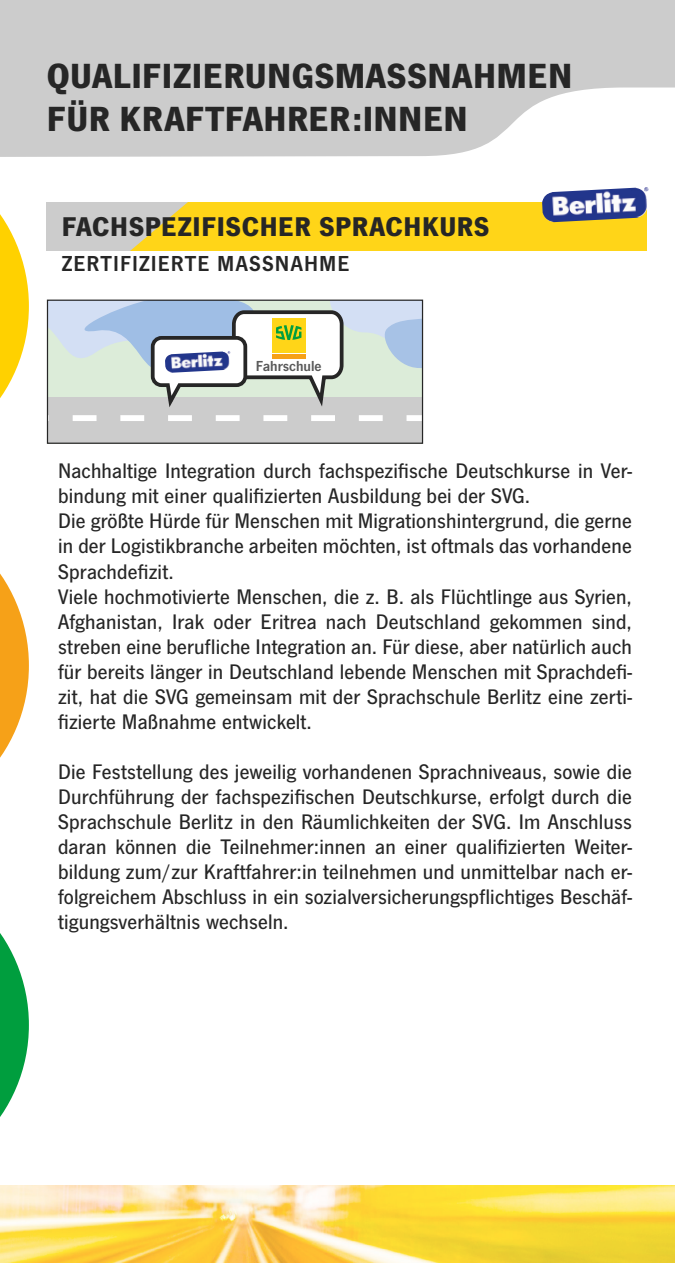
<style>
.page{position:relative;width:675px;height:1263px;background:#fff}
.page>*{position:absolute;margin:0;border:0;box-sizing:border-box;transform-origin:0 0}
.t1{font:700 36.25px/43.8px "News Got";letter-spacing:.01em;color:#262626}
.t2{font:700 28.12px "News Got";letter-spacing:.02em;color:#262626}
.t3{font:22.5px "News Got Dem";letter-spacing:.05em;color:#262626}
.t4{font:500 21.88px/25px "News Got";letter-spacing:.01em;color:#262626}
.t5{font:15.06px "News Got Dem";color:#595959}
</style>
<div class="page">
<div style="left:47px;top:397px;width:376px;height:46px;background:#ccc"></div>
<div style="left:47px;top:299px;width:376px;height:145px;border:1px solid #262626"></div>
<svg style="left:47px;top:300px;width:376px;height:121px"></svg>
<img style="left:165px;top:351px;width:65px;height:22px">
<svg style="left:0;top:0;width:675px;height:157px;fill:#ccc"></svg>
<svg style="left:0;top:933px;width:29px;height:184px"></svg>
<svg style="left:0;top:573px;width:29px;height:185px"></svg>
<svg style="left:0;top:145px;width:36px;height:253px"></svg>
<img style="left:0;top:1185px;width:675px;height:77px">
<div style="left:47px;top:202px;width:600px;height:49px;background:#ffd518"></div>
<svg style="left:47px;top:202px;width:141px;height:49px"></svg>
<img style="left:542px;top:187px;width:107px;height:35px">
<h1 class="t1" style="left:47px;top:53px;width:527px">QUALIFIZIERUNGSMASSNAHMEN<br>FÜR KRAFTFAHRER:INNEN</h1>
<p class="t2" style="left:62px;top:210px;width:429px">FACHSPEZIFISCHER SPRACHKURS</p>
<p class="t3" style="left:62px;top:250px;width:289px">ZERTIFIZIERTE MASSNAHME</p>
<p class="t5" style="left:256px;top:357px;width:67px">Fahrschule</p>
<p class="t4" style="left:58px;top:459px;width:575px">Nachhaltige Integration durch fachspezifische Deutschkurse in Ver&shy;bindung mit einer qualifizierten Ausbildung bei der SVG.<br>Die größte Hürde für Menschen mit Migrationshintergrund, die gerne in der Logistikbranche arbeiten möchten, ist oftmals das vorhandene Sprachdefizit.<br>Viele hochmotivierte Menschen, die z. B. als Flüchtlinge aus Syrien, Afghanistan, Irak oder Eritrea nach Deutschland gekommen sind, streben eine berufliche Integration an. Für diese, aber natürlich auch für bereits länger in Deutschland lebende Menschen mit Sprachdefi&shy;zit, hat die SVG gemeinsam mit der Sprachschule Berlitz eine zerti&shy;fizierte Maßnahme entwickelt.</p>
<p class="t4" style="left:58px;top:759px;width:575px;text-align:justify">Die Feststellung des jeweilig vorhandenen Sprachniveaus, sowie die Durchführung der fachspezifischen Deutschkurse, erfolgt durch die Sprachschule Berlitz in den Räumlichkeiten der SVG. Im Anschluss daran können die Teilnehmer:innen an einer qualifizierten Weiter&shy;bildung zum/zur Kraftfahrer:in teilnehmen und unmittelbar nach er&shy;folgreichem Abschluss in ein sozialversicherungspflichtiges Beschäf&shy;tigungsverhältnis wechseln.</p>
</div>
